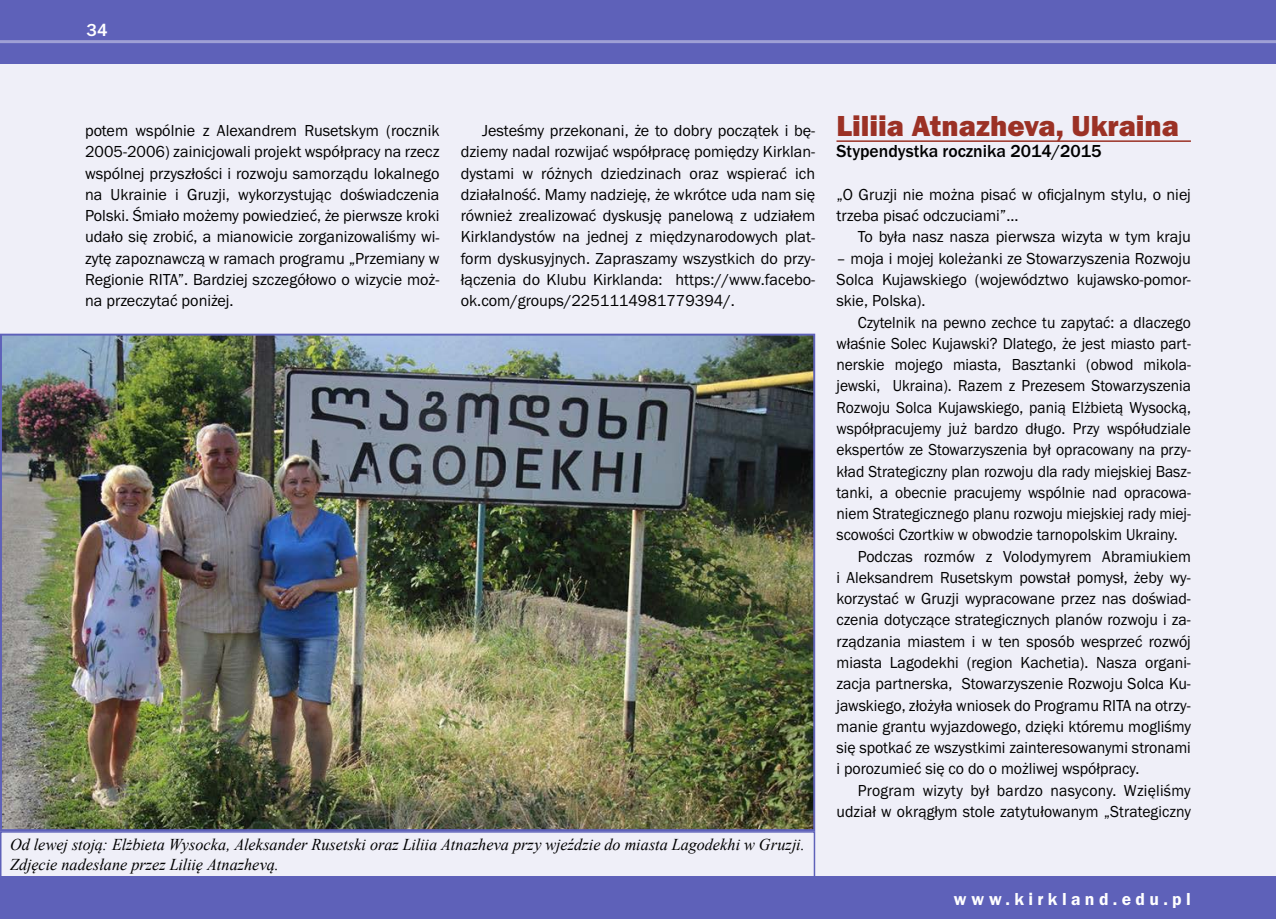
<style>
.page{position:relative;width:1276px;height:919px;background:#fff}
.page>*{position:absolute;margin:0;border:0;box-sizing:border-box;transform-origin:0 0}
.t1{font:30px "Franklin Got URWTCE Hea";color:#9b3125}
.t2{font:500 18px "Franklin Got URWTCE";color:#000}
.t3{font:18px "Franklin Got URWTCE Dem";letter-spacing:.25em;color:#fff}
.t4{font:500 18px "Franklin Got URWTCE";color:#fff}
.t5{font:16.5px/21.3px "Franklin Got URWTCE Boo";color:#000;text-align:justify}
.t6{font:16.5px "Franklin Got URWTCE Boo";color:#000;scale:.94 1}
.t7{font:16.5px "Franklin Got URWTCE Boo";color:#000;scale:.96 1}
.t8{font:italic 16.5px/19.8px "Times New Roman";color:#000}
.t9{font:16.5px "Franklin Got URWTCE Boo";color:#000;scale:.95 1}
.t10{font:16.5px "Franklin Got URWTCE Boo";letter-spacing:.02em;color:#000;scale:.95 1}
</style>
<div class="page">
<div style="left:0;top:0;width:1276px;height:918px;background:#efeff8"></div>
<div style="left:0;top:0;width:1276px;height:64px;background:#5e61b9"></div>
<div style="left:0;top:876px;width:1276px;height:42px;background:#5e61b9"></div>
<hr style="left:0;top:40px;width:1276px;height:3px;background:#9fa0d5">
<hr style="left:836px;top:140px;width:355px;height:2px;background:#9b3125">
<div style="left:0;top:831px;width:815px;height:46px;border:2px solid #5e61b9"></div>
<img style="left:3px;top:336px;width:809px;height:492px">
<p class="t4" style="left:87px;top:20px;width:23px">34</p>
<p class="t5" style="left:85px;top:120px;width:356px">potem wspólnie z Alexandrem Rusetskym (rocznik 2005-2006) zainicjowali projekt współpracy na rzecz wspólnej przyszłości i rozwoju samorządu lokalnego na Ukrainie i Gruzji, wykorzystując doświadczenia Polski. Śmiało możemy powiedzieć, że pierwsze kroki udało się zrobić, a mianowicie zorganizowaliśmy wi&shy;zytę zapoznawczą w ramach programu „Przemiany w Regionie RITA”. Bardziej szczegółowo o wizycie moż&shy;na przeczytać poniżej.</p>
<p class="t5" style="left:461px;top:120px;width:356px;text-indent:21px">Jesteśmy przekonani, że to dobry początek i bę&shy;dziemy nadal rozwijać współpracę pomiędzy Kirklan&shy;dystami w różnych dziedzinach oraz wspierać ich działalność. Mamy nadzieję, że wkrótce uda nam się również zrealizować dyskusję panelową z udziałem Kirklandystów na jednej z międzynarodowych plat&shy;form dyskusyjnych. Zapraszamy wszystkich do przy&shy;łączenia do Klubu Kirklanda: https://www.facebo&shy;ok.com/groups/2251114981779394/.</p>
<h1 class="t1" style="left:836px;top:109px;width:344px">Liliia Atnazheva, Ukraina</h1>
<p class="t2" style="left:836px;top:141px;width:267px">Stypendystka rocznika 2014/2015</p>
<p class="t5" style="left:836px;top:184px;width:356px">„O Gruzji nie można pisać w oficjalnym stylu, o niej trzeba pisać odczuciami”...</p>
<p class="t5" style="left:857px;top:226px;width:335px">To była nasz nasza pierwsza wizyta w tym kraju</p>
<p class="t5" style="left:836px;top:248px;width:356px">– moja i mojej koleżanki ze Stowarzyszenia Rozwoju Solca Kujawskiego (województwo kujawsko-pomor&shy;skie, Polska).</p>
<p class="t6" style="left:857px;top:313px;width:356px">Czytelnik na pewno zechce tu zapytać: a dlaczego</p>
<p class="t6" style="left:836px;top:334px;width:378px">właśnie Solec Kujawski? Dlatego, że jest miasto part-</p>
<p class="t6" style="left:836px;top:355px;width:378px">nerskie mojego miasta, Basztanki (obwod mikola-</p>
<p class="t6" style="left:836px;top:377px;width:378px">jewski, Ukraina). Razem z Prezesem Stowarzyszenia</p>
<p class="t6" style="left:836px;top:398px;width:378px">Rozwoju Solca Kujawskiego, panią Elżbietą Wysocką,</p>
<p class="t6" style="left:836px;top:419px;width:378px">współpracujemy już bardzo długo. Przy współudziale</p>
<p class="t6" style="left:836px;top:440px;width:378px">ekspertów ze Stowarzyszenia był opracowany na przy-</p>
<p class="t6" style="left:836px;top:462px;width:378px">kład Strategiczny plan rozwoju dla rady miejskiej Basz-</p>
<p class="t6" style="left:836px;top:483px;width:378px">tanki, a obecnie pracujemy wspólnie nad opracowa-</p>
<p class="t6" style="left:836px;top:504px;width:378px">niem Strategicznego planu rozwoju miejskiej rady miej-</p>
<p class="t6" style="left:836px;top:525px;width:364px">scowości Czortkiw w obwodzie tarnopolskim Ukrainy.</p>
<p class="t7" style="left:857px;top:547px;width:348px">Podczas rozmów z Volodymyrem Abramiukiem</p>
<p class="t7" style="left:836px;top:568px;width:371px">i Aleksandrem Rusetskym powstał pomysł, żeby wy-</p>
<p class="t7" style="left:836px;top:589px;width:371px">korzystać w Gruzji wypracowane przez nas doświad-</p>
<p class="t7" style="left:836px;top:610px;width:371px">czenia dotyczące strategicznych planów rozwoju i za-</p>
<p class="t7" style="left:836px;top:632px;width:371px">rządzania miastem i w ten sposób wesprzeć rozwój</p>
<p class="t7" style="left:836px;top:653px;width:371px">miasta Lagodekhi (region Kachetia). Nasza organi-</p>
<p class="t7" style="left:836px;top:674px;width:371px">zacja partnerska, Stowarzyszenie Rozwoju Solca Ku-</p>
<p class="t7" style="left:836px;top:695px;width:371px">jawskiego, złożyła wniosek do Programu RITA na otrzy-</p>
<p class="t7" style="left:836px;top:717px;width:371px">manie grantu wyjazdowego, dzięki któremu mogliśmy</p>
<p class="t7" style="left:836px;top:738px;width:371px">się spotkać ze wszystkimi zainteresowanymi stronami</p>
<p class="t7" style="left:836px;top:759px;width:317px">i porozumieć się co do o możliwej współpracy.</p>
<p class="t10" style="left:857px;top:780px;width:352px">Program wizyty był bardzo nasycony. Wzięliśmy</p>
<p class="t9" style="left:836px;top:802px;width:375px">udział w okrągłym stole zatytułowanym „Strategiczny</p>
<p class="t8" style="left:10px;top:834px;width:796px">Od lewej stoją: Elżbieta Wysocka, Aleksander Rusetski oraz Liliia Atnazheva przy wjeździe do miasta Lagodekhi w Gruzji.<br>Zdjęcie nadesłane przez Liliię Atnazhevą.</p>
<p class="t3" style="left:954px;top:888px;width:238px">www.kirkland.edu.pl</p>
</div>
